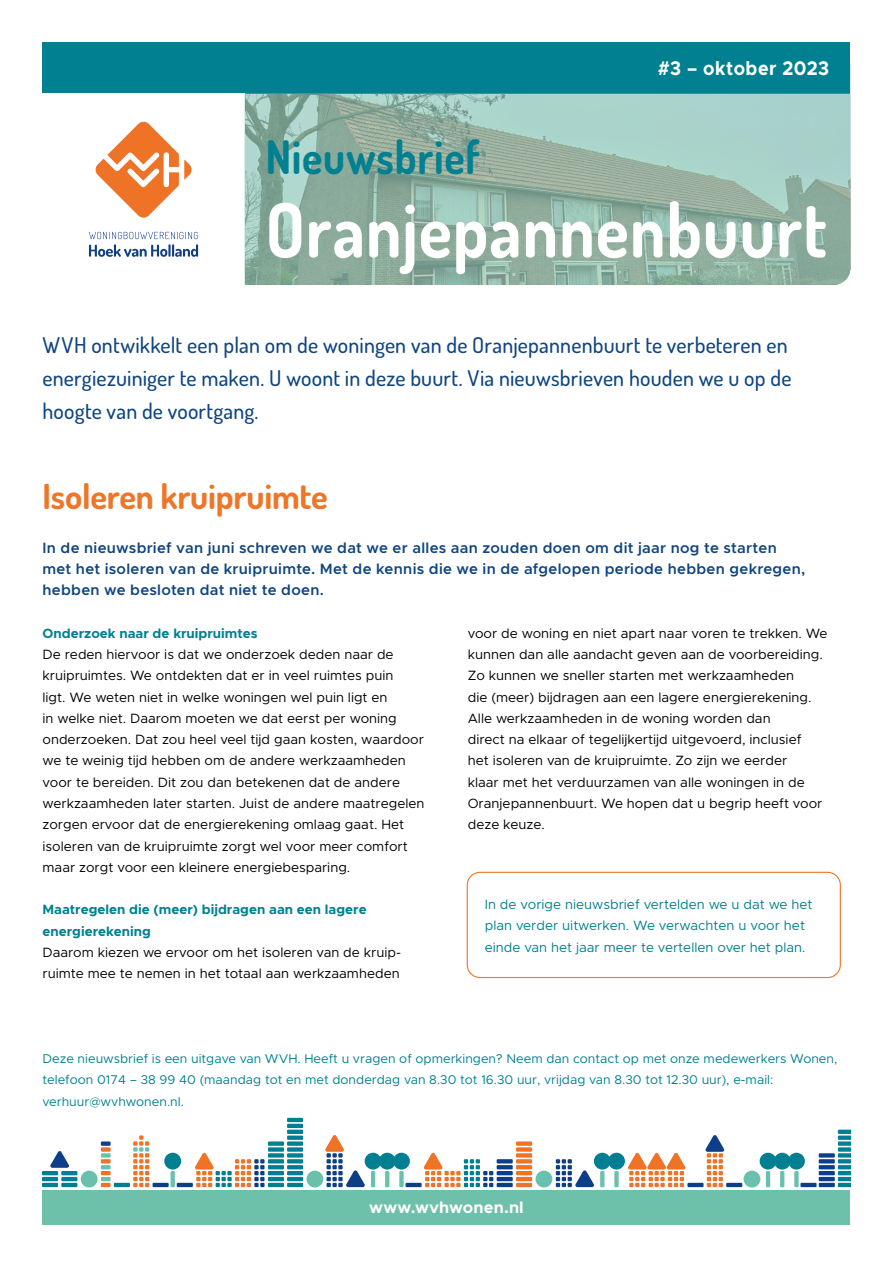
<style>
.page{position:relative;width:893px;height:1263px;background:#fff}
.page>*{position:absolute;margin:0;border:0;box-sizing:border-box;transform-origin:0 0}
.t1{font:700 75px "Dosis";letter-spacing:.015em;color:#fff;scale:.91 1}
.t2{font:700 46.2px "Dosis";letter-spacing:.02em;color:#008090;scale:.91 1}
.Kop_-_oranje{font:700 34.5px "Dosis";letter-spacing:-.005em;color:#ed7628}
.Intro_-_Nieuwsbrief{font:500 21.75px/33px "Dosis";letter-spacing:.01em;color:#0f4581}
.Nieuwsbrief_-_Uitgav{font:700 19.8px "Metropolis";letter-spacing:.03em;color:#fff;scale:.91 1}
.t3{font:700 16.5px "Metropolis";letter-spacing:.01em;color:#fff}
.Introtekst{font:600 15px/21.3px "Metropolis";letter-spacing:.02em;color:#0f4581}
.Platte_tekst_-_2_kol{font:13.5px/21.3px "Metropolis";color:#000}
.Platte_tekst_-_2_kol-2{font:13.5px/21.3px "Metropolis";color:#008090}
.Subkopje{font:700 13.5px/21.3px "Metropolis";color:#008090}
.WVH_adres{font:12.75px/21.3px "Metropolis";color:#008090}
</style>
<div class="page">
<div style="left:164px;top:1153px;width:17px;height:16px;background:#007f92;border-radius:50%"></div>
<hr style="left:153px;top:1183px;width:16px;height:4px;background:#0f3e89">
<svg style="left:171px;top:1171px;width:4px;height:16px"></svg>
<hr style="left:177px;top:1183px;width:16px;height:4px;background:#0f3e89">
<div style="left:399px;top:1171px;width:5px;height:16px;background:#69c0ac"></div>
<hr style="left:405px;top:1183px;width:17px;height:4px;background:#0f3e89">
<svg style="left:101px;top:1153px;width:10px;height:4px"></svg>
<svg style="left:101px;top:1165px;width:10px;height:4px"></svg>
<svg style="left:101px;top:1183px;width:10px;height:4px"></svg>
<hr style="left:101px;top:1177px;width:10px;height:4px;background:#69c0ac">
<hr style="left:101px;top:1171px;width:10px;height:4px;background:#ee7326">
<svg style="left:101px;top:1159px;width:10px;height:4px"></svg>
<div style="left:101px;top:1147px;width:10px;height:5px;background:#ee7326"></div>
<div style="left:101px;top:1141px;width:10px;height:5px;background:#0f3e89"></div>
<div style="left:365px;top:1153px;width:16px;height:16px;background:#007f92;border-radius:50%"></div>
<hr style="left:371px;top:1171px;width:4px;height:16px;background:#69c0ac">
<div style="left:379px;top:1153px;width:17px;height:16px;background:#007f92;border-radius:50%"></div>
<svg style="left:385px;top:1171px;width:4px;height:16px"></svg>
<div style="left:594px;top:1153px;width:17px;height:16px;background:#007f92;border-radius:50%"></div>
<div style="left:608px;top:1153px;width:17px;height:16px;background:#007f92;border-radius:50%"></div>
<div style="left:614px;top:1171px;width:5px;height:16px;background:#69c0ac"></div>
<div style="left:393px;top:1153px;width:17px;height:16px;background:#007f92;border-radius:50%"></div>
<div style="left:81px;top:1171px;width:17px;height:16px;background:#69c0ac;border-radius:50%"></div>
<div style="left:306px;top:1171px;width:17px;height:16px;background:#69c0ac;border-radius:50%"></div>
<div style="left:535px;top:1171px;width:17px;height:16px;background:#69c0ac;border-radius:50%"></div>
<hr style="left:43px;top:1183px;width:15px;height:4px;background:#007f92">
<hr style="left:43px;top:1177px;width:15px;height:4px;background:#007f92">
<hr style="left:43px;top:1171px;width:15px;height:4px;background:#007f92">
<hr style="left:61px;top:1183px;width:16px;height:4px;background:#007f92">
<hr style="left:61px;top:1177px;width:16px;height:4px;background:#007f92">
<hr style="left:61px;top:1171px;width:16px;height:4px;background:#007f92">
<hr style="left:268px;top:1183px;width:16px;height:4px;background:#007f92">
<hr style="left:268px;top:1177px;width:16px;height:4px;background:#007f92">
<hr style="left:268px;top:1171px;width:16px;height:4px;background:#007f92">
<svg style="left:268px;top:1165px;width:16px;height:4px"></svg>
<svg style="left:268px;top:1159px;width:16px;height:4px"></svg>
<svg style="left:268px;top:1153px;width:16px;height:4px"></svg>
<div style="left:268px;top:1147px;width:16px;height:5px;background:#007f92"></div>
<div style="left:268px;top:1141px;width:16px;height:5px;background:#007f92"></div>
<svg style="left:50px;top:1151px;width:19px;height:17px"></svg>
<svg style="left:628px;top:1153px;width:57px;height:34px"></svg>
<svg style="left:133px;top:1135px;width:16px;height:52px"></svg>
<svg style="left:600px;top:1171px;width:4px;height:16px"></svg>
<hr style="left:114px;top:1183px;width:16px;height:4px;background:#007f92">
<hr style="left:287px;top:1183px;width:16px;height:4px;background:#007f92">
<hr style="left:287px;top:1177px;width:16px;height:4px;background:#007f92">
<hr style="left:287px;top:1171px;width:16px;height:4px;background:#007f92">
<svg style="left:287px;top:1165px;width:16px;height:4px"></svg>
<svg style="left:287px;top:1159px;width:16px;height:4px"></svg>
<svg style="left:287px;top:1153px;width:16px;height:4px"></svg>
<div style="left:287px;top:1147px;width:16px;height:5px;background:#007f92"></div>
<div style="left:287px;top:1141px;width:16px;height:5px;background:#007f92"></div>
<div style="left:287px;top:1135px;width:16px;height:5px;background:#007f92"></div>
<hr style="left:287px;top:1130px;width:16px;height:4px;background:#007f92">
<hr style="left:287px;top:1124px;width:16px;height:4px;background:#007f92">
<hr style="left:287px;top:1118px;width:16px;height:4px;background:#007f92">
<svg style="left:325px;top:1135px;width:40px;height:52px"></svg>
<svg style="left:195px;top:1153px;width:70px;height:34px"></svg>
<svg style="left:424px;top:1153px;width:69px;height:34px"></svg>
<hr style="left:516px;top:1183px;width:16px;height:4px;background:#ee7326">
<hr style="left:516px;top:1177px;width:16px;height:4px;background:#ee7326">
<hr style="left:516px;top:1171px;width:16px;height:4px;background:#ee7326">
<svg style="left:516px;top:1165px;width:16px;height:4px"></svg>
<svg style="left:516px;top:1159px;width:16px;height:4px"></svg>
<svg style="left:516px;top:1153px;width:16px;height:4px"></svg>
<div style="left:516px;top:1147px;width:16px;height:5px;background:#ee7326"></div>
<div style="left:516px;top:1141px;width:16px;height:5px;background:#ee7326"></div>
<hr style="left:497px;top:1183px;width:16px;height:4px;background:#0f3e89">
<hr style="left:497px;top:1177px;width:16px;height:4px;background:#0f3e89">
<hr style="left:497px;top:1171px;width:16px;height:4px;background:#0f3e89">
<svg style="left:497px;top:1165px;width:16px;height:4px"></svg>
<svg style="left:497px;top:1159px;width:16px;height:4px"></svg>
<svg style="left:556px;top:1159px;width:38px;height:28px"></svg>
<hr style="left:726px;top:1183px;width:16px;height:4px;background:#0f3e89">
<hr style="left:687px;top:1183px;width:17px;height:4px;background:#0f3e89">
<svg style="left:706px;top:1135px;width:18px;height:52px"></svg>
<div style="left:774px;top:1153px;width:17px;height:16px;background:#007f92;border-radius:50%"></div>
<div style="left:788px;top:1153px;width:17px;height:16px;background:#007f92;border-radius:50%"></div>
<div style="left:794px;top:1171px;width:5px;height:16px;background:#69c0ac"></div>
<svg style="left:780px;top:1171px;width:4px;height:16px"></svg>
<div style="left:760px;top:1153px;width:16px;height:16px;background:#007f92;border-radius:50%"></div>
<hr style="left:766px;top:1171px;width:4px;height:16px;background:#69c0ac">
<hr style="left:800px;top:1183px;width:17px;height:4px;background:#0f3e89">
<div style="left:743px;top:1171px;width:17px;height:16px;background:#69c0ac;border-radius:50%"></div>
<hr style="left:819px;top:1183px;width:16px;height:4px;background:#0f3e89">
<hr style="left:819px;top:1177px;width:16px;height:4px;background:#0f3e89">
<hr style="left:819px;top:1171px;width:16px;height:4px;background:#0f3e89">
<svg style="left:819px;top:1165px;width:16px;height:4px"></svg>
<svg style="left:819px;top:1159px;width:16px;height:4px"></svg>
<svg style="left:819px;top:1153px;width:16px;height:4px"></svg>
<svg style="left:838px;top:1130px;width:12px;height:57px"></svg>
<div style="left:43px;top:1191px;width:807px;height:34px;background:#6dc0a9"></div>
<div style="left:43px;top:43px;width:807px;height:51px;background:#008090"></div>
<svg style="left:95px;top:121px;width:97px;height:97px"></svg>
<svg style="left:89px;top:232px;width:109px;height:25px"></svg>
<div style="left:467px;top:872px;width:374px;height:106px;border:1px solid #ed7628;border-radius:13px"></div>
<svg style="left:244px;top:94px;width:606px;height:191px;background:#96b8aa"></svg>
<h2 class="t2" style="left:266px;top:127px;width:237px">Nieuwsbrief</h2>
<p class="Nieuwsbrief_-_Uitgav" style="left:658px;top:56px;width:190px">#3 – oktober 2023</p>
<h1 class="t1" style="left:266px;top:182px;width:618px">Oranjepannenbuurt</h1>
<p class="Intro_-_Nieuwsbrief" style="left:43px;top:328px;width:750px">WVH ontwikkelt een plan om de woningen van de Oranjepannenbuurt te verbeteren en energiezuiniger te maken. U woont in deze buurt. Via nieuwsbrieven houden we u op de hoogte van de voortgang.</p>
<p class="Kop_-_oranje" style="left:43px;top:474px;width:287px">Isoleren kruipruimte</p>
<p class="Introtekst" style="left:43px;top:537px;width:764px">In de nieuwsbrief van juni schreven we dat we er alles aan zouden doen om dit jaar nog te starten met het isoleren van de kruipruimte. Met de kennis die we in de afgelopen periode hebben gekregen, hebben we besloten dat niet te doen.</p>
<p class="Subkopje" style="left:43px;top:623px;width:217px">Onderzoek naar de kruipruimtes</p>
<p class="Platte_tekst_-_2_kol" style="left:43px;top:644px;width:384px">De reden hiervoor is dat we onderzoek deden naar de kruipruimtes. We ontdekten dat er in veel ruimtes puin<br>ligt. We weten niet in welke woningen wel puin ligt en<br>in welke niet. Daarom moeten we dat eerst per woning onderzoeken. Dat zou heel veel tijd gaan kosten, waardoor we te weinig tijd hebben om de andere werkzaamheden voor te bereiden. Dit zou dan betekenen dat de andere werkzaamheden later starten. Juist de andere maatregelen zorgen ervoor dat de energierekening omlaag gaat. Het isoleren van de kruipruimte zorgt wel voor meer comfort maar zorgt voor een kleinere energiebesparing.</p>
<p class="Subkopje" style="left:43px;top:899px;width:326px">Maatregelen die (meer) bijdragen aan een lagere energierekening</p>
<p class="Platte_tekst_-_2_kol" style="left:43px;top:941px;width:360px">Daarom kiezen we ervoor om het isoleren van de kruip&shy;ruimte mee te nemen in het totaal aan werkzaamheden</p>
<p class="Platte_tekst_-_2_kol" style="left:468px;top:622px;width:361px">voor de woning en niet apart naar voren te trekken. We kunnen dan alle aandacht geven aan de voorbereiding.<br>Zo kunnen we sneller starten met werkzaamheden<br>die (meer) bijdragen aan een lagere energierekening.<br>Alle werkzaamheden in de woning worden dan<br>direct na elkaar of tegelijkertijd uitgevoerd, inclusief<br>het isoleren van de kruipruimte. Zo zijn we eerder<br>klaar met het verduurzamen van alle woningen in de Oranjepannenbuurt. We hopen dat u begrip heeft voor deze keuze.</p>
<p class="Platte_tekst_-_2_kol-2" style="left:485px;top:894px;width:329px">In de vorige nieuwsbrief vertelden we u dat we het plan verder uitwerken. We verwachten u voor het einde van het jaar meer te vertellen over het plan.</p>
<p class="WVH_adres" style="left:43px;top:1048px;width:796px">Deze nieuwsbrief is een uitgave van WVH. Heeft u vragen of opmerkingen? Neem dan contact op met onze medewerkers Wonen, telefoon 0174 – 38 99 40 (maandag tot en met donderdag van 8.30 tot 16.30 uur, vrijdag van 8.30 tot 12.30 uur), e-mail: verhuur@wvhwonen.nl.</p>
<p class="t3" style="left:369px;top:1196px;width:156px">www.wvhwonen.nl</p>
</div>
